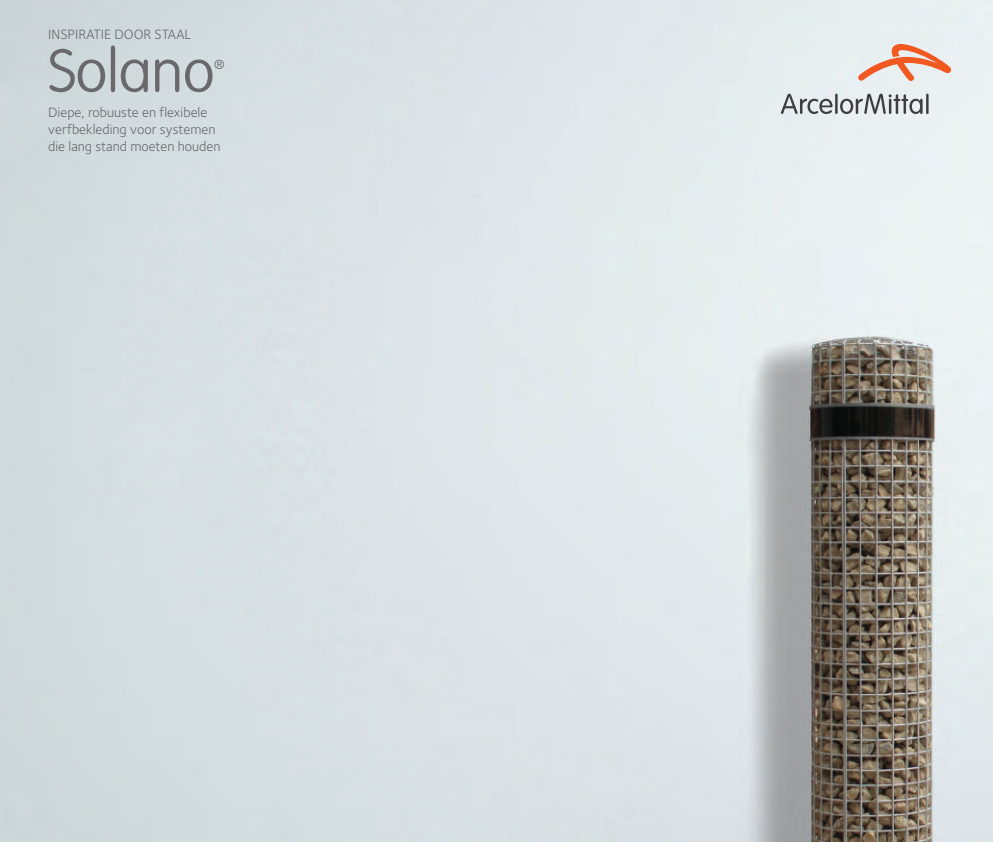
<style>
.page{position:relative;width:993px;height:842px;background:#fff}
.page>*{position:absolute;margin:0;border:0;box-sizing:border-box;transform-origin:0 0}
.t1{font:100 60px "VAG Rounded Std";letter-spacing:-.01em;color:#69696c}
.t2{font:14px/17px "Foundry Sterling";color:#69696c}
.t3{font:100 13px "VAG Rounded Std";color:#69696c}
</style>
<div class="page">
<img style="left:0;top:0;width:992px;height:842px">
<svg style="left:857px;top:44px;width:93px;height:37px"></svg>
<hr style="left:834px;top:94px;width:3px;height:20px;background:#3e3e3f">
<svg style="left:780px;top:94px;width:52px;height:20px"></svg>
<hr style="left:925px;top:94px;width:3px;height:20px;background:#3e3e3f">
<svg style="left:839px;top:94px;width:83px;height:20px"></svg>
<p class="t2" style="left:48px;top:27px;width:144px">INSPIRATIE DOOR STAAL</p>
<h1 class="t1" style="left:48px;top:45px;width:168px">Solano</h1>
<p class="t3" style="left:214px;top:59px;width:12px">®</p>
<p class="t2" style="left:48px;top:106px;width:174px">Diepe, robuuste en flexibele verfbekleding voor systemen die lang stand moeten houden</p>
</div>
